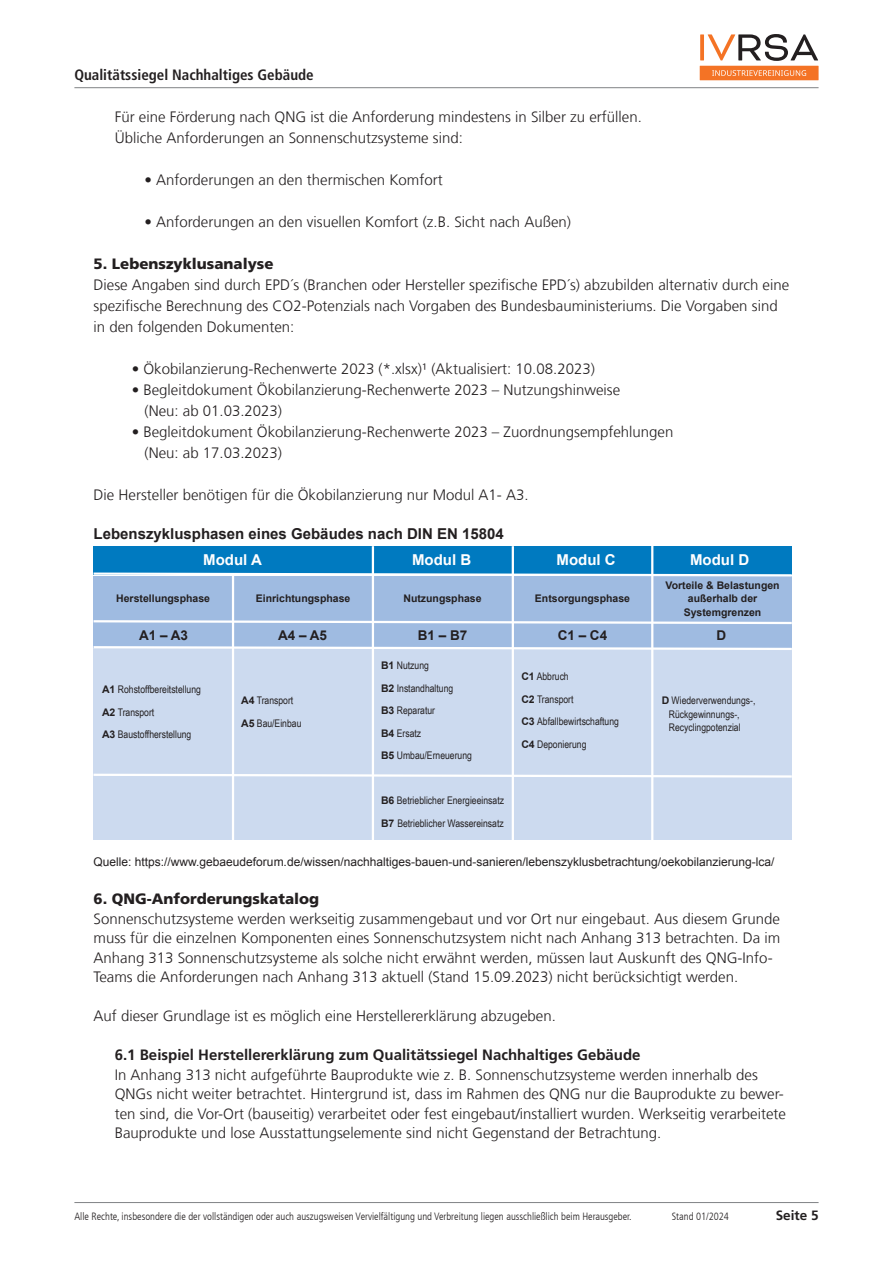
<style>
.page{position:relative;width:893px;height:1263px;background:#fff}
.page>*{position:absolute;margin:0;border:0;box-sizing:border-box;transform-origin:0 0}
.t1{font:300 15px/19.5px "Frutiger LT Com";color:#231f20}
.t2{font:700 15px "Frutiger LT Com";color:#231f20}
.t3{font:900 15px "Frutiger LT Com";color:#231f20}
.t4{font:700 15px "Arial";color:#231f20}
.t5{font:700 condensed 15px "Frutiger LT Com";color:#231f20}
.t6{font:700 15px "Arial";color:#fff}
.t7{font:700 13.5px "Arial";color:#231f20}
.t8{font:700 13.5px "Frutiger LT Com";color:#231f20}
.t9{font:12px "Arial";color:#231f20}
.t10{font:10.5px/22.5px "Arial Narrow";color:#231f20}
.t11{font:300 condensed 10.5px "Frutiger LT";color:#231f20}
.t12{font:700 10.5px/13.5px "Arial";color:#231f20;text-align:center}
.s1{font-family:"Arial";font-weight:700}
</style>
<div class="page">
<hr style="left:74px;top:87px;width:745px;height:1px;background:#808285">
<svg style="left:700px;top:34px;width:4px;height:26px"></svg>
<svg style="left:708px;top:34px;width:110px;height:27px"></svg>
<div style="left:700px;top:66px;width:119px;height:14px;background:#f47325"></div>
<svg style="left:712px;top:70px;width:94px;height:6px"></svg>
<hr style="left:74px;top:1202px;width:745px;height:1px;background:#808285">
<div style="left:94px;top:547px;width:698px;height:28px;background:#007ac0"></div>
<div style="left:94px;top:576px;width:698px;height:263px;background:#ccdaef"></div>
<div style="left:94px;top:576px;width:698px;height:71px;background:#9fbbe1"></div>
<svg style="left:93px;top:571px;width:699px;height:7px"></svg>
<svg style="left:93px;top:619px;width:699px;height:6px"></svg>
<svg style="left:93px;top:645px;width:699px;height:6px"></svg>
<svg style="left:93px;top:772px;width:699px;height:7px"></svg>
<hr style="left:232px;top:574px;width:2px;height:270px;background:#fff">
<hr style="left:372px;top:546px;width:2px;height:298px;background:#fff">
<hr style="left:512px;top:546px;width:2px;height:298px;background:#fff">
<hr style="left:651px;top:542px;width:2px;height:302px;background:#fff">
<p class="t5" style="left:74px;top:66px;width:241px">Qualitätssiegel Nachhaltiges Gebäude</p>
<p class="t1" style="left:115px;top:106px;width:529px;line-height:21px">Für eine Förderung nach QNG ist die Anforderung mindestens in Silber zu erfüllen.<br>Übliche Anforderungen an Sonnenschutzsysteme sind:</p>
<p class="t1" style="left:145px;top:170px;width:300px">• Anforderungen an den thermischen Komfort</p>
<p class="t1" style="left:145px;top:212px;width:428px">• Anforderungen an den visuellen Komfort (z.B. Sicht nach Außen)</p>
<p class="t3" style="left:94px;top:254px;width:182px">5. Lebenszyklusanalyse</p>
<p class="t1" style="left:94px;top:274px;width:697px;line-height:21px">Diese Angaben sind durch EPD´s (Branchen oder Hersteller spezifische EPD´s) abzubilden alternativ durch eine spezifische Berechnung des CO2-Potenzials nach Vorgaben des Bundesbauministeriums. Die Vorgaben sind in den folgenden Dokumenten:</p>
<p class="t1" style="left:132px;top:359px;width:465px">• Ökobilanzierung-Rechenwerte 2023 (*.xlsx)¹ (Aktualisiert: 10.08.2023)</p>
<p class="t1" style="left:145px;top:379px;width:477px;line-height:21px;text-indent:-13px">• Begleitdokument Ökobilanzierung-Rechenwerte 2023 – Nutzungshinweise (Neu: ab 01.03.2023)</p>
<p class="t1" style="left:145px;top:421px;width:530px;line-height:21px;text-indent:-13px">• Begleitdokument Ökobilanzierung-Rechenwerte 2023 – Zuordnungsempfehlungen (Neu: ab 17.03.2023)</p>
<p class="t1" style="left:94px;top:485px;width:437px">Die Hersteller benötigen für die Ökobilanzierung nur Modul A1- A3.</p>
<p class="t4" style="left:94px;top:524px;width:412px">Lebenszyklusphasen eines Gebäudes nach DIN EN 15804</p>
<p class="t6" style="left:203px;top:550px;width:60px">Modul A</p>
<p class="t6" style="left:412px;top:550px;width:61px">Modul B</p>
<p class="t6" style="left:557px;top:550px;width:61px">Modul C</p>
<p class="t6" style="left:690px;top:550px;width:61px">Modul D</p>
<p class="t12" style="left:116px;top:592px;width:95px">Herstellungsphase</p>
<p class="t7" style="left:139px;top:626px;width:51px">A1 – A3</p>
<p class="t7" style="left:278px;top:626px;width:51px">A4 – A5</p>
<p class="t7" style="left:418px;top:626px;width:51px">B1 – B7</p>
<p class="t7" style="left:558px;top:626px;width:51px">C1 – C4</p>
<p class="t7" style="left:717px;top:626px;width:11px">D</p>
<p class="t12" style="left:665px;top:578px;width:116px">Vorteile &amp; Belastungen außerhalb der<br>Systemgrenzen</p>
<p class="t12" style="left:256px;top:592px;width:96px">Einrichtungsphase</p>
<p class="t12" style="left:403px;top:592px;width:80px">Nutzungsphase</p>
<p class="t12" style="left:535px;top:592px;width:97px">Entsorgungsphase</p>
<p class="t10" style="left:381px;top:654px;width:92px"><span class="s1">B1</span> Nutzung<br><span class="s1">B2</span> Instandhaltung<br><span class="s1">B3</span> Reparatur<br><span class="s1">B4</span> Ersatz<br><span class="s1">B5</span> Umbau/Erneuerung</p>
<p class="t10" style="left:381px;top:789px;width:125px"><span class="s1">B6</span> Betrieblicher Energieeinsatz<br><span class="s1">B7</span> Betrieblicher Wassereinsatz</p>
<p class="t10" style="left:521px;top:665px;width:99px"><span class="s1">C1</span> Abbruch<br><span class="s1">C2</span> Transport<br><span class="s1">C3</span> Abfallbewirtschaftung<br><span class="s1">C4</span> Deponierung</p>
<p class="t10" style="left:102px;top:678px;width:100px"><span class="s1">A1</span> Rohstoffbereitstellung<br><span class="s1">A2</span> Transport<br><span class="s1">A3</span> Baustoffherstellung</p>
<p class="t10" style="left:241px;top:689px;width:62px"><span class="s1">A4</span> Transport<br><span class="s1">A5</span> Bau/Einbau</p>
<p class="t10" style="left:669px;top:693px;width:88px;line-height:13.5px;text-indent:-7px"><span class="s1">D</span> Wiederverwendungs-,<br>Rückgewinnungs-,<br>Recyclingpotenzial</p>
<p class="t9" style="left:94px;top:853px;width:682px">Quelle: https://www.gebaeudeforum.de/wissen/nachhaltiges-bauen-und-sanieren/lebenszyklusbetrachtung/oekobilanzierung-lca/</p>
<p class="t3" style="left:94px;top:890px;width:227px">6. QNG-Anforderungskatalog</p>
<p class="t1" style="left:94px;top:909px;width:688px">Sonnenschutzsysteme werden werkseitig zusammengebaut und vor Ort nur eingebaut. Aus diesem Grunde muss für die einzelnen Komponenten eines Sonnenschutzsystem nicht nach Anhang 313 betrachten. Da im Anhang 313 Sonnenschutzsysteme als solche nicht erwähnt werden, müssen laut Auskunft des QNG-Info-Teams die Anforderungen nach Anhang 313 aktuell (Stand 15.09.2023) nicht berücksichtigt werden.</p>
<p class="t1" style="left:94px;top:1006px;width:464px">Auf dieser Grundlage ist es möglich eine Herstellererklärung abzugeben.</p>
<p class="t2" style="left:115px;top:1046px;width:527px">6.1 Beispiel Herstellererklärung zum Qualitätssiegel Nachhaltiges Gebäude</p>
<p class="t1" style="left:115px;top:1065px;width:673px">In Anhang 313 nicht aufgeführte Bauprodukte wie z. B. Sonnenschutzsysteme werden innerhalb des QNGs nicht weiter betrachtet. Hintergrund ist, dass im Rahmen des QNG nur die Bauprodukte zu bewer&shy;ten sind, die Vor-Ort (bauseitig) verarbeitet oder fest eingebaut/installiert wurden. Werkseitig verarbeitete Bauprodukte und lose Ausstattungselemente sind nicht Gegenstand der Betrachtung.</p>
<p class="t11" style="left:74px;top:1211px;width:559px">Alle Rechte, insbesondere die der vollständigen oder auch auszugsweisen Vervielfältigung und Verbreitung liegen ausschließlich beim Herausgeber.</p>
<p class="t11" style="left:672px;top:1211px;width:59px">Stand 01/2024</p>
<p class="t8" style="left:776px;top:1208px;width:44px">Seite 5</p>
</div>
